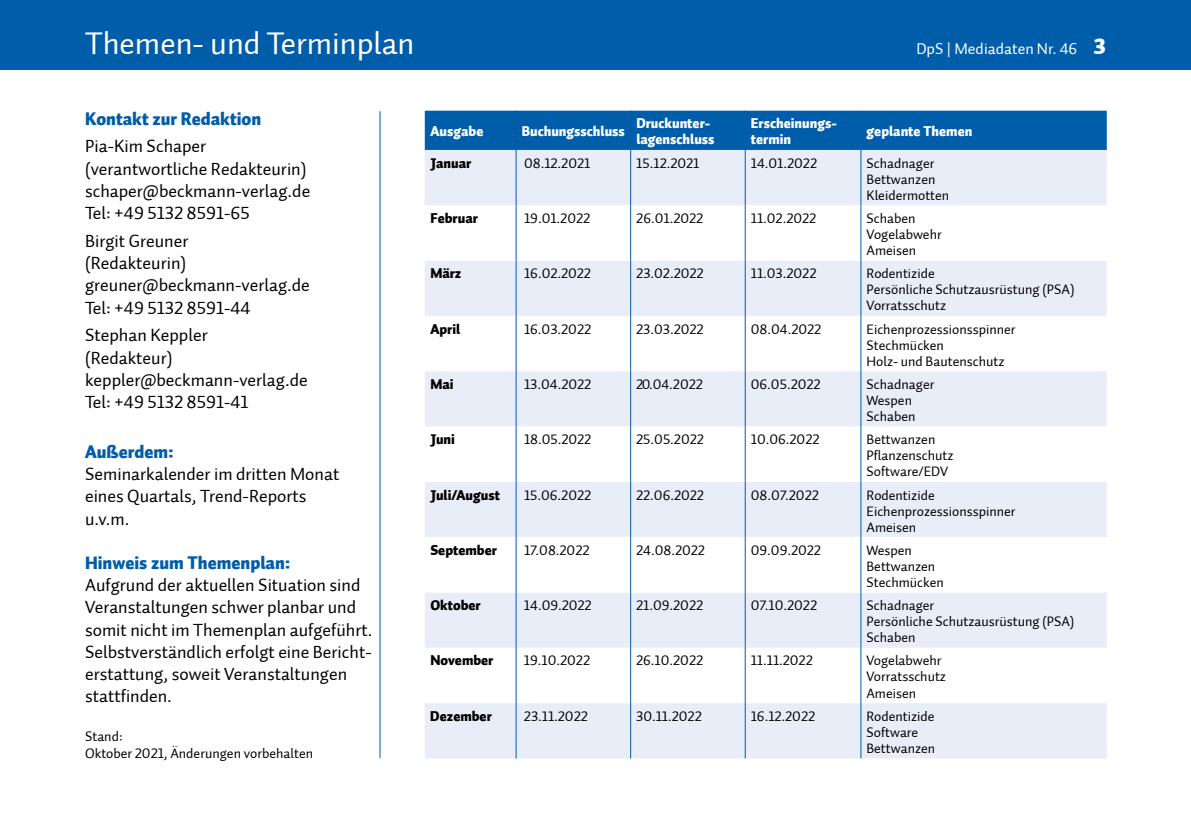
<style>
.page{position:relative;width:1191px;height:840px;background:#fff}
.page>*{position:absolute;margin:0;border:0;box-sizing:border-box;transform-origin:0 0}
.t1{font:32px "Auto 1 Regular LF";color:#fff}
.t2{font:18px/22.2px "Auto 1 Regular LF";color:#000}
.t3{font:18px "Auto 1 Black LF";color:#005da9}
.t4{font:16px "Auto 1 Regular LF";color:#fff}
.t5{font:14px/16px "Auto 1 Regular LF";color:#000}
.t6{font:14px/16px "Auto 1 Black LF";color:#fff}
.t7{font:14px "Auto 1 Black LF";color:#000}
.s1{font-family:"Auto 1 Black LF";font-size:22px}
</style>
<div class="page">
<div style="left:0;top:0;width:1191px;height:69px;background:#005da9"></div>
<hr style="left:379px;top:111px;width:1px;height:646px;background:#005da9">
<div style="left:425px;top:111px;width:681px;height:39px;background:#005da9"></div>
<div style="left:425px;top:150px;width:681px;height:608px;background:#e9edf8"></div>
<svg style="left:425px;top:205px;width:681px;height:497px"></svg>
<svg style="left:516px;top:316px;width:114px;height:386px"></svg>
<hr style="left:515px;top:111px;width:1px;height:39px;background:#005da9">
<hr style="left:630px;top:111px;width:1px;height:39px;background:#005da9">
<hr style="left:744px;top:111px;width:1px;height:39px;background:#005da9">
<hr style="left:860px;top:111px;width:1px;height:39px;background:#005da9">
<hr style="left:860px;top:150px;width:1px;height:55px;background:#005da9">
<hr style="left:860px;top:205px;width:1px;height:55px;background:#005da9">
<hr style="left:860px;top:260px;width:1px;height:56px;background:#005da9">
<hr style="left:860px;top:316px;width:1px;height:55px;background:#005da9">
<hr style="left:860px;top:371px;width:1px;height:55px;background:#005da9">
<hr style="left:860px;top:426px;width:1px;height:55px;background:#005da9">
<hr style="left:860px;top:481px;width:1px;height:56px;background:#005da9">
<hr style="left:860px;top:537px;width:1px;height:55px;background:#005da9">
<hr style="left:860px;top:592px;width:1px;height:55px;background:#005da9">
<hr style="left:860px;top:647px;width:1px;height:55px;background:#005da9">
<hr style="left:860px;top:702px;width:1px;height:56px;background:#005da9">
<hr style="left:630px;top:150px;width:1px;height:55px;background:#005da9">
<hr style="left:744px;top:150px;width:1px;height:55px;background:#005da9">
<hr style="left:630px;top:205px;width:1px;height:55px;background:#005da9">
<hr style="left:744px;top:205px;width:1px;height:55px;background:#005da9">
<hr style="left:630px;top:260px;width:1px;height:56px;background:#005da9">
<hr style="left:744px;top:260px;width:1px;height:56px;background:#005da9">
<hr style="left:630px;top:316px;width:1px;height:55px;background:#005da9">
<hr style="left:744px;top:316px;width:1px;height:55px;background:#005da9">
<hr style="left:630px;top:371px;width:1px;height:55px;background:#005da9">
<hr style="left:744px;top:371px;width:1px;height:55px;background:#005da9">
<hr style="left:630px;top:426px;width:1px;height:55px;background:#005da9">
<hr style="left:744px;top:426px;width:1px;height:55px;background:#005da9">
<hr style="left:630px;top:481px;width:1px;height:56px;background:#005da9">
<hr style="left:744px;top:481px;width:1px;height:56px;background:#005da9">
<hr style="left:630px;top:537px;width:1px;height:55px;background:#005da9">
<hr style="left:744px;top:537px;width:1px;height:55px;background:#005da9">
<hr style="left:630px;top:592px;width:1px;height:55px;background:#005da9">
<hr style="left:744px;top:592px;width:1px;height:55px;background:#005da9">
<hr style="left:630px;top:647px;width:1px;height:55px;background:#005da9">
<hr style="left:744px;top:647px;width:1px;height:55px;background:#005da9">
<hr style="left:630px;top:702px;width:1px;height:56px;background:#005da9">
<hr style="left:744px;top:702px;width:1px;height:56px;background:#005da9">
<hr style="left:515px;top:150px;width:1px;height:55px;background:#005da9">
<hr style="left:515px;top:205px;width:1px;height:55px;background:#005da9">
<hr style="left:515px;top:260px;width:1px;height:56px;background:#005da9">
<hr style="left:515px;top:316px;width:1px;height:55px;background:#005da9">
<hr style="left:515px;top:371px;width:1px;height:55px;background:#005da9">
<hr style="left:515px;top:426px;width:1px;height:55px;background:#005da9">
<hr style="left:515px;top:481px;width:1px;height:56px;background:#005da9">
<hr style="left:515px;top:537px;width:1px;height:55px;background:#005da9">
<hr style="left:515px;top:592px;width:1px;height:55px;background:#005da9">
<hr style="left:515px;top:647px;width:1px;height:55px;background:#005da9">
<hr style="left:515px;top:702px;width:1px;height:56px;background:#005da9">
<h1 class="t1" style="left:85px;top:24px;width:331px">Themen- und Terminplan</h1>
<p class="t4" style="left:916px;top:39px;width:191px">DpS | Mediadaten Nr. 46 <span class="s1">3</span></p>
<p class="t3" style="left:85px;top:106px;width:178px">Kontakt zur Redaktion</p>
<p class="t2" style="left:85px;top:135px;width:227px">Pia-Kim Schaper (verantwortliche Redakteurin) schaper@beckmann-verlag.de<br>Tel: +49 5132 8591-65</p>
<p class="t2" style="left:85px;top:230px;width:226px">Birgit Greuner<br>(Redakteurin) greuner@beckmann-verlag.de<br>Tel: +49 5132 8591-44</p>
<p class="t2" style="left:85px;top:324px;width:224px">Stephan Keppler<br>(Redakteur) keppler@beckmann-verlag.de<br>Tel: +49 5132 8591-41</p>
<p class="t3" style="left:85px;top:439px;width:90px">Außerdem:</p>
<p class="t2" style="left:85px;top:463px;width:256px">Seminarkalender im dritten Monat eines Quartals, Trend-Reports u.v.m.</p>
<p class="t3" style="left:85px;top:550px;width:207px">Hinweis zum Themenplan:</p>
<p class="t2" style="left:85px;top:574px;width:289px">Aufgrund der aktuellen Situation sind Veranstaltungen schwer planbar und somit nicht im Themenplan aufgeführt.<br>Selbstverständlich erfolgt eine Bericht&shy;erstattung, soweit Veranstaltungen stattfinden.</p>
<p class="t5" style="left:85px;top:727px;width:230px;line-height:16.6px">Stand:<br>Oktober 2021, Änderungen vorbehalten</p>
<p class="t6" style="left:430px;top:124px;width:54px">Ausgabe</p>
<p class="t6" style="left:522px;top:124px;width:105px">Buchungsschluss</p>
<p class="t6" style="left:636px;top:116px;width:80px">Druckunter&shy;lagenschluss</p>
<p class="t6" style="left:751px;top:116px;width:88px">Erscheinungs&shy;termin</p>
<p class="t6" style="left:866px;top:124px;width:107px">geplante Themen</p>
<p class="t7" style="left:430px;top:153px;width:42px">Januar</p>
<p class="t5" style="left:524px;top:155px;width:68px">08.12.2021</p>
<p class="t5" style="left:636px;top:155px;width:65px">15.12.2021</p>
<p class="t5" style="left:751px;top:155px;width:68px">14.01.2022</p>
<p class="t5" style="left:866px;top:155px;width:84px">Schadnager<br>Bettwanzen<br>Kleidermotten</p>
<p class="t7" style="left:430px;top:209px;width:49px">Februar</p>
<p class="t5" style="left:524px;top:210px;width:68px">19.01.2022</p>
<p class="t5" style="left:636px;top:210px;width:68px">26.01.2022</p>
<p class="t5" style="left:751px;top:210px;width:67px">11.02.2022</p>
<p class="t5" style="left:866px;top:210px;width:77px">Schaben<br>Vogelabwehr<br>Ameisen</p>
<p class="t7" style="left:430px;top:264px;width:32px">März</p>
<p class="t5" style="left:524px;top:265px;width:68px">16.02.2022</p>
<p class="t5" style="left:636px;top:265px;width:69px">23.02.2022</p>
<p class="t5" style="left:751px;top:265px;width:67px">11.03.2022</p>
<p class="t5" style="left:866px;top:265px;width:209px">Rodentizide<br>Persönliche Schutzausrüstung (PSA)<br>Vorratsschutz</p>
<p class="t7" style="left:430px;top:319px;width:31px">April</p>
<p class="t5" style="left:524px;top:321px;width:69px">16.03.2022</p>
<p class="t5" style="left:636px;top:321px;width:69px">23.03.2022</p>
<p class="t5" style="left:751px;top:321px;width:72px">08.04.2022</p>
<p class="t5" style="left:866px;top:321px;width:151px">Eichenprozessionsspinner<br>Stechmücken<br>Holz- und Bautenschutz</p>
<p class="t7" style="left:430px;top:374px;width:25px">Mai</p>
<p class="t5" style="left:524px;top:376px;width:69px">13.04.2022</p>
<p class="t5" style="left:636px;top:376px;width:68px">20.04.2022</p>
<p class="t5" style="left:751px;top:376px;width:71px">06.05.2022</p>
<p class="t5" style="left:866px;top:376px;width:69px">Schadnager<br>Wespen<br>Schaben</p>
<p class="t7" style="left:430px;top:430px;width:26px">Juni</p>
<p class="t5" style="left:524px;top:431px;width:69px">18.05.2022</p>
<p class="t5" style="left:636px;top:431px;width:69px">25.05.2022</p>
<p class="t5" style="left:751px;top:431px;width:70px">10.06.2022</p>
<p class="t5" style="left:866px;top:431px;width:89px">Bettwanzen<br>Pflanzenschutz<br>Software/EDV</p>
<p class="t7" style="left:430px;top:485px;width:71px">Juli/August</p>
<p class="t5" style="left:524px;top:486px;width:69px">15.06.2022</p>
<p class="t5" style="left:636px;top:486px;width:69px">22.06.2022</p>
<p class="t5" style="left:751px;top:486px;width:69px">08.07.2022</p>
<p class="t5" style="left:866px;top:486px;width:151px">Rodentizide<br>Eichenprozessionsspinner<br>Ameisen</p>
<p class="t7" style="left:430px;top:540px;width:68px">September</p>
<p class="t5" style="left:524px;top:542px;width:67px">17.08.2022</p>
<p class="t5" style="left:636px;top:542px;width:70px">24.08.2022</p>
<p class="t5" style="left:751px;top:542px;width:72px">09.09.2022</p>
<p class="t5" style="left:866px;top:542px;width:79px">Wespen<br>Bettwanzen<br>Stechmücken</p>
<p class="t7" style="left:430px;top:595px;width:52px">Oktober</p>
<p class="t5" style="left:524px;top:597px;width:69px">14.09.2022</p>
<p class="t5" style="left:636px;top:597px;width:68px">21.09.2022</p>
<p class="t5" style="left:750px;top:597px;width:68px">07.10.2022</p>
<p class="t5" style="left:866px;top:597px;width:209px">Schadnager<br>Persönliche Schutzausrüstung (PSA)<br>Schaben</p>
<p class="t7" style="left:430px;top:651px;width:64px">November</p>
<p class="t5" style="left:524px;top:652px;width:68px">19.10.2022</p>
<p class="t5" style="left:636px;top:652px;width:68px">26.10.2022</p>
<p class="t5" style="left:750px;top:652px;width:63px">11.11.2022</p>
<p class="t5" style="left:866px;top:652px;width:81px">Vogelabwehr<br>Vorratsschutz<br>Ameisen</p>
<p class="t7" style="left:430px;top:706px;width:63px">Dezember</p>
<p class="t5" style="left:524px;top:707px;width:65px">23.11.2022</p>
<p class="t5" style="left:636px;top:707px;width:67px">30.11.2022</p>
<p class="t5" style="left:750px;top:707px;width:66px">16.12.2022</p>
<p class="t5" style="left:866px;top:707px;width:70px">Rodentizide<br>Software<br>Bettwanzen</p>
</div>
